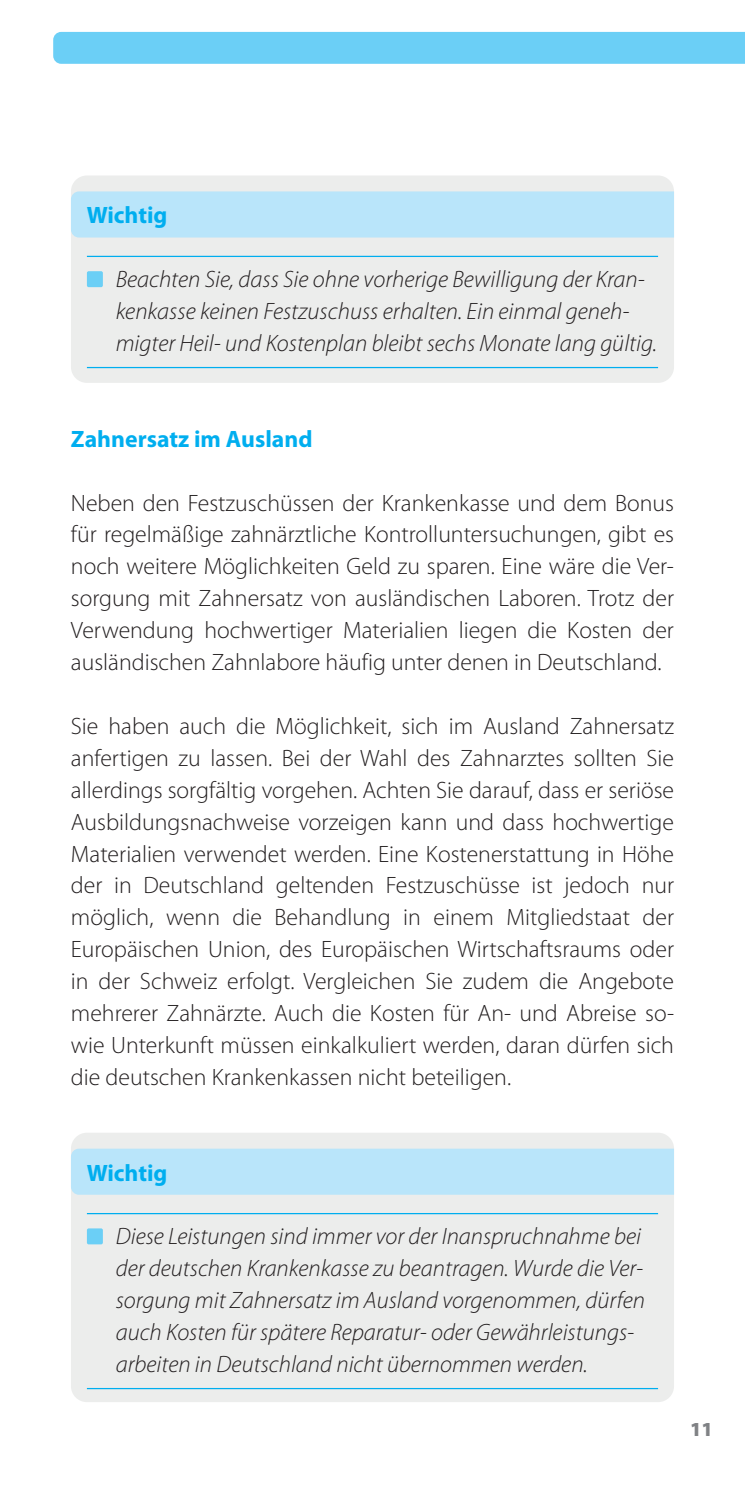
<style>
.page{position:relative;width:745px;height:1489px;background:#fff}
.page>*{position:absolute;margin:0;border:0;box-sizing:border-box;transform-origin:0 0}
.t1{font:300 23.75px/32px "Myriad Pro";color:#231f20;text-align:justify}
.t2{font:italic 300 23.75px/32px "Myriad Pro";color:#231f20}
.t3{font:700 23.75px "Myriad Pro";color:#00aeef}
.t4{font:900 20px "Myriad Pro";color:#808285}
</style>
<div class="page">
<div style="left:53px;top:32px;width:691px;height:32px;background:#6bcff6"></div>
<div style="left:71px;top:1132px;width:602px;height:269px;background:#ecedec;border-radius:16px"></div>
<div style="left:71px;top:1148px;width:602px;height:46px;background:#b9e5fa"></div>
<hr style="left:87px;top:1212px;width:570px;height:2px;background:#00aeef">
<hr style="left:87px;top:1387px;width:570px;height:1px;background:#00aeef">
<div style="left:87px;top:1228px;width:16px;height:16px;background:#6bcff6;border-radius:2px"></div>
<div style="left:71px;top:175px;width:602px;height:208px;background:#ecedec;border-radius:16px"></div>
<div style="left:71px;top:191px;width:602px;height:46px;background:#b9e5fa"></div>
<hr style="left:87px;top:256px;width:570px;height:1px;background:#00aeef">
<hr style="left:87px;top:367px;width:570px;height:1px;background:#00aeef">
<div style="left:87px;top:271px;width:16px;height:16px;background:#6bcff6;border-radius:2px"></div>
<p class="t3" style="left:87px;top:202px;width:82px">Wichtig</p>
<p class="t2" style="left:116px;top:264px;width:542px">Beachten Sie, dass Sie ohne vorherige Bewilligung der Kran&shy;kenkasse keinen Festzuschuss erhalten. Ein einmal geneh&shy;migter Heil- und Kostenplan bleibt sechs Monate lang gültig.</p>
<p class="t3" style="left:71px;top:425px;width:243px">Zahnersatz im Ausland</p>
<p class="t1" style="left:71px;top:487px;width:604px">Neben den Festzuschüssen der Krankenkasse und dem Bonus für regelmäßige zahnärztliche Kontrolluntersuchungen, gibt es noch weitere Möglichkeiten Geld zu sparen. Eine wäre die Ver&shy;sorgung mit Zahnersatz von ausländischen Laboren. Trotz der Verwendung hochwertiger Materialien liegen die Kosten der ausländischen Zahnlabore häufig unter denen in Deutschland.</p>
<p class="t1" style="left:71px;top:710px;width:604px">Sie haben auch die Möglichkeit, sich im Ausland Zahnersatz anfertigen zu lassen. Bei der Wahl des Zahnarztes sollten Sie allerdings sorgfältig vorgehen. Achten Sie darauf, dass er seriöse Ausbildungsnachweise vorzeigen kann und dass hochwertige Materialien verwendet werden. Eine Kostenerstattung in Höhe der in Deutschland geltenden Festzuschüsse ist jedoch nur möglich, wenn die Behandlung in einem Mitgliedstaat der Europäischen Union, des Europäischen Wirtschaftsraums oder in der Schweiz erfolgt. Vergleichen Sie zudem die Angebote mehrerer Zahnärzte. Auch die Kosten für An- und Abreise so&shy;wie Unterkunft müssen einkalkuliert werden, daran dürfen sich die deutschen Krankenkassen nicht beteiligen.</p>
<p class="t3" style="left:87px;top:1159px;width:82px">Wichtig</p>
<p class="t2" style="left:116px;top:1220px;width:530px">Diese Leistungen sind immer vor der Inanspruchnahme bei der deutschen Krankenkasse zu beantragen. Wurde die Ver&shy;sorgung mit Zahnersatz im Ausland vorgenommen, dürfen auch Kosten für spätere Reparatur- oder Gewährleistungs&shy;arbeiten in Deutschland nicht übernommen werden.</p>
<p class="t4" style="left:689px;top:1417px;width:24px">11</p>
</div>
